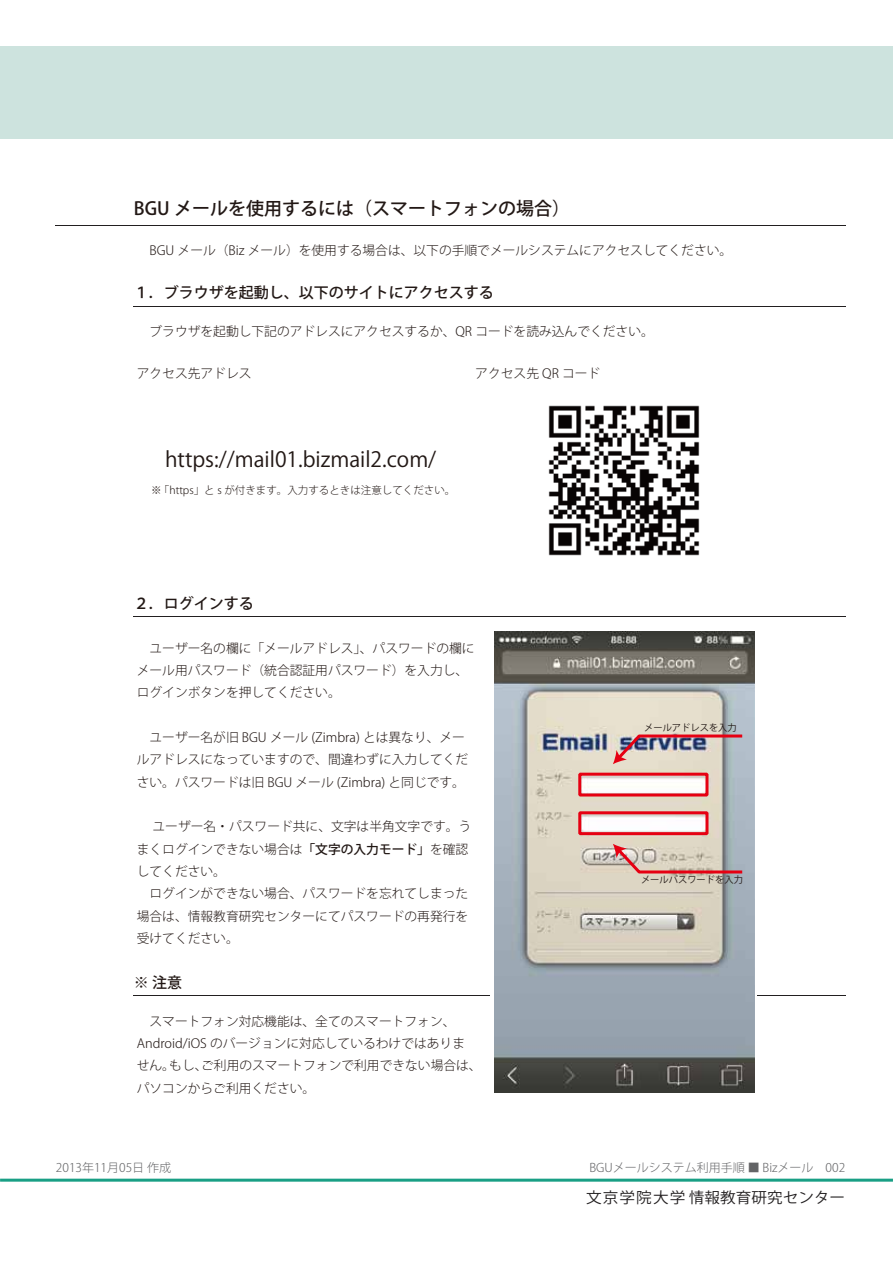
<style>
.page{position:relative;width:893px;height:1263px;background:#fff}
.page>*{position:absolute;margin:0;border:0;box-sizing:border-box;transform-origin:0 0}
.t1{font:21px "Koz Go Pro";color:#221815}
.t2{font:500 18px "Koz Go Pro";color:#221815}
.t3{font:500 15px "Koz Go Pro";color:#221815}
.t4{font:15px "Koz Min Std Medium 90 msp 90 ms RKSJ H";color:#221f20;scale:1.04 1}
.t5{font:300 12.75px/22.4px "Koz Go Pro";color:#221815}
.t6{font:300 12px "Koz Go Pro";color:#636466}
.t7{font:300 10.5px "Koz Go Pro";color:#221815}
.t8{font:9.3px "Koz Go Pro";color:#221815}
.s1{font-weight:500}
</style>
<div class="page">
<div style="left:0;top:47px;width:893px;height:92px;background:#cde3de"></div>
<hr style="left:134px;top:995px;width:356px;height:1px;background:#221f20">
<hr style="left:0;top:1179px;width:893px;height:3px;background:#199f85">
<hr style="left:56px;top:225px;width:790px;height:1px;background:#221f20">
<hr style="left:134px;top:306px;width:712px;height:1px;background:#221f20">
<hr style="left:134px;top:616px;width:712px;height:1px;background:#221f20">
<img style="left:494px;top:631px;width:260px;height:462px">
<div style="left:578px;top:773px;width:130px;height:23px;border:3px solid #e60012"></div>
<div style="left:578px;top:811px;width:130px;height:24px;border:3px solid #e60012"></div>
<img style="left:613px;top:733px;width:132px;height:31px">
<svg style="left:613px;top:844px;width:132px;height:31px;background:#cdb0a8"></svg>
<img style="left:548px;top:405px;width:152px;height:151px">
<hr style="left:758px;top:995px;width:88px;height:1px;background:#221f20">
<h2 class="t2" style="left:134px;top:196px;width:438px">BGU メールを使用するには（スマートフォンの場合）</h2>
<p class="t5" style="left:137px;top:239px;width:597px">　BGU メール（Biz メール）を使用する場合は、以下の手順でメールシステムにアクセスしてください。</p>
<p class="t3" style="left:134px;top:283px;width:361px">１．ブラウザを起動し、以下のサイトにアクセスする</p>
<p class="t5" style="left:137px;top:320px;width:519px">　ブラウザを起動し下記のアドレスにアクセスするか、QR コードを読み込んでください。</p>
<p class="t5" style="left:137px;top:362px;width:116px">アクセス先アドレス</p>
<h1 class="t1" style="left:165px;top:446px;width:273px">https://mail01.bizmail2.com/</h1>
<p class="t7" style="left:151px;top:484px;width:306px">※ 「https」と s が付きます。入力するときは注意してください。</p>
<p class="t5" style="left:475px;top:362px;width:127px">アクセス先 QR コード</p>
<p class="t3" style="left:134px;top:594px;width:121px">２．ログインする</p>
<p class="t5" style="left:137px;top:637px;width:339px">　ユーザー名の欄に「メールアドレス」、パスワードの欄にメール用パスワード（統合認証用パスワード）を入力し、ログインボタンを押してください。</p>
<p class="t5" style="left:137px;top:726px;width:333px">　ユーザー名が旧 BGU メール (Zimbra) とは異なり、メールアドレスになっていますので、間違わずに入力してください。パスワードは旧 BGU メール (Zimbra) と同じです。</p>
<p class="t5" style="left:137px;top:815px;width:336px">　ユーザー名・パスワード共に、文字は半角文字です。うまくログインできない場合は<span class="s1">「文字の入力モード」</span>を確認してください。<br>　ログインができない場合、パスワードを忘れてしまった場合は、情報教育研究センターにてパスワードの再発行を受けてください。</p>
<p class="t3" style="left:134px;top:972px;width:50px">※ 注意</p>
<p class="t5" style="left:137px;top:1010px;width:346px">　スマートフォン対応機能は、全てのスマートフォン、<br>Android/iOS のバージョンに対応しているわけではありま<br>せん。もし、ご利用のスマートフォンで利用できない場合は、パソコンからご利用ください。</p>
<p class="t8" style="left:644px;top:722px;width:94px">メールアドレスを入力</p>
<p class="t8" style="left:641px;top:873px;width:103px">メールパスワードを入力</p>
<p class="t6" style="left:56px;top:1159px;width:117px">2013年11月05日 作成</p>
<p class="t6" style="left:589px;top:1159px;width:257px">BGUメールシステム利用手順 ■ Bizメール　002</p>
<p class="t4" style="left:586px;top:1189px;width:251px">文京学院大学 情報教育研究センター</p>
</div>
